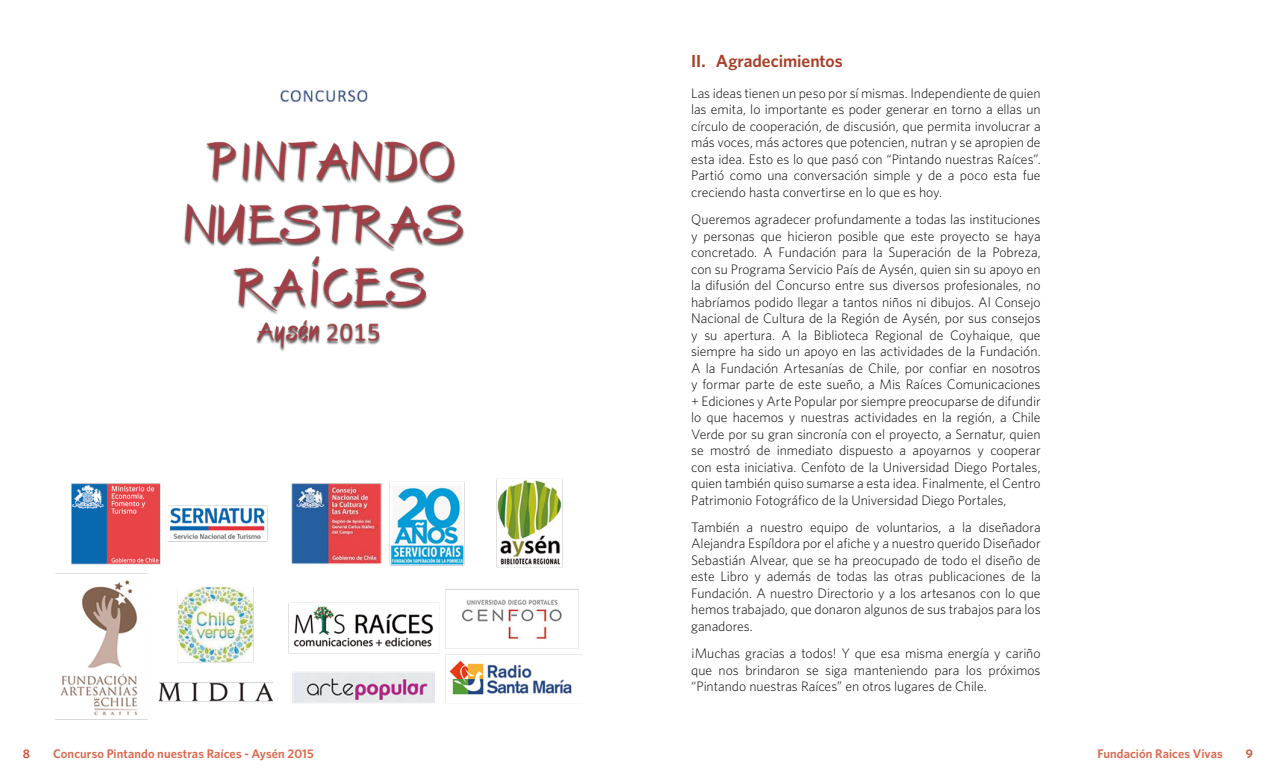
<style>
.page{position:relative;width:1276px;height:780px;background:#fff}
.page>*{position:absolute;margin:0;border:0;box-sizing:border-box;transform-origin:0 0}
.t1{font:600 17.5px "Whitney";letter-spacing:-.005em;color:#a93e27}
.t2{font:300 13.75px/16.5px "Whitney";letter-spacing:-.005em;color:#000;text-align:justify}
.t3{font:600 12.5px "Whitney";letter-spacing:.005em;color:#dc674c}
.t4{font:600 12.5px "Whitney";color:#d74f38}
</style>
<div class="page">
<img style="left:55px;top:89px;width:528px;height:631px">
<p class="t1" style="left:691px;top:50px;width:153px">II. Agradecimientos</p>
<p class="t2" style="left:691px;top:85px;width:351px">Las ideas tienen un peso por sí mismas. Independiente de quien las emita, lo importante es poder generar en torno a ellas un círculo de cooperación, de discusión, que permita involucrar a más voces, más actores que potencien, nutran y se apropien de esta idea. Esto es lo que pasó con “Pintando nuestras Raíces”.<br>Partió como una conversación simple y de a poco esta fue creciendo hasta convertirse en lo que es hoy.</p>
<p class="t2" style="left:691px;top:211px;width:351px">Queremos agradecer profundamente a todas las instituciones y personas que hicieron posible que este proyecto se haya concretado. A Fundación para la Superación de la Pobreza, con su Programa Servicio País de Aysén, quien sin su apoyo en la difusión del Concurso entre sus diversos profesionales, no habríamos podido llegar a tantos niños ni dibujos. Al Consejo Nacional de Cultura de la Región de Aysén, por sus consejos y su apertura. A la Biblioteca Regional de Coyhaique, que siempre ha sido un apoyo en las actividades de la Fundación.<br>A la Fundación Artesanías de Chile, por confiar en nosotros y formar parte de este sueño, a Mis Raíces Comunicaciones + Ediciones y Arte Popular por siempre preocuparse de difundir lo que hacemos y nuestras actividades en la región, a Chile Verde por su gran sincronía con el proyecto, a Sernatur, quien se mostró de inmediato dispuesto a apoyarnos y cooperar con esta iniciativa. Cenfoto de la Universidad Diego Portales, quien también quiso sumarse a esta idea. Finalmente, el Centro Patrimonio Fotográfico de la Universidad Diego Portales,</p>
<p class="t2" style="left:691px;top:518px;width:351px">También a nuestro equipo de voluntarios, a la diseñadora Alejandra Espíldora por el afiche y a nuestro querido Diseñador Sebastián Alvear, que se ha preocupado de todo el diseño de este Libro y además de todas las otras publicaciones de la Fundación. A nuestro Directorio y a los artesanos con lo que hemos trabajado, que donaron algunos de sus trabajos para los ganadores.</p>
<p class="t2" style="left:691px;top:644px;width:351px">¡Muchas gracias a todos! Y que esa misma energía y cariño que nos brindaron se siga manteniendo para los próximos “Pintando nuestras Raíces” en otros lugares de Chile.</p>
<p class="t4" style="left:23px;top:746px;width:9px">8</p>
<p class="t3" style="left:53px;top:746px;width:262px">Concurso Pintando nuestras Raíces - Aysén 2015</p>
<p class="t3" style="left:1097px;top:746px;width:127px">Fundación Raices Vivas</p>
<p class="t4" style="left:1245px;top:746px;width:9px">9</p>
</div>
